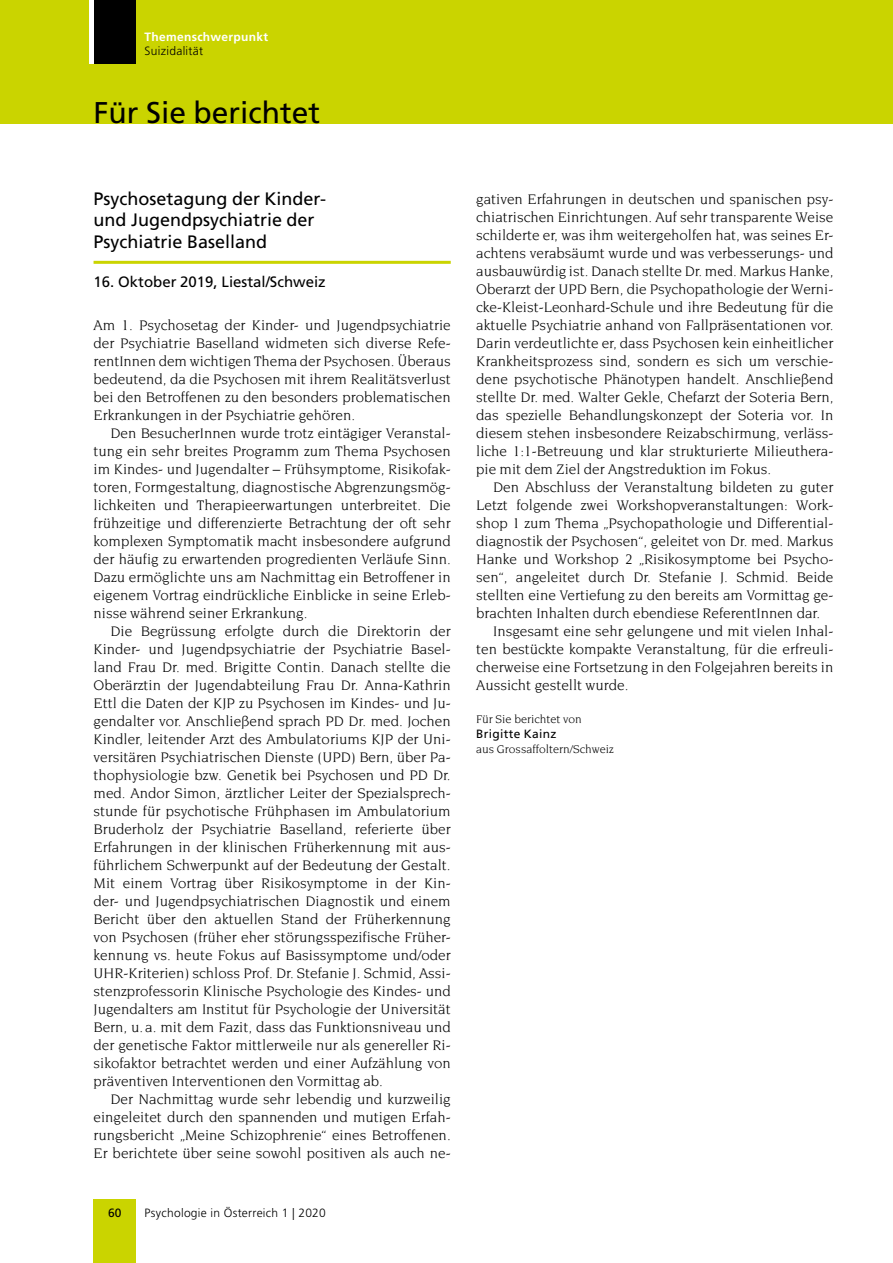
<style>
.page{position:relative;width:893px;height:1263px;background:#fff}
.page>*{position:absolute;margin:0;border:0;box-sizing:border-box;transform-origin:0 0}
.t1{font:30px "Frutiger";color:#000}
.t2{font:18px/21.6px "Frutiger";color:#000}
.t3{font:15px/18px "Novarese";color:#000;text-align:justify}
.t4{font:15px "Frutiger";color:#000}
.t5{font:12px "Novarese";color:#000}
.t6{font:300 12px "Frutiger";letter-spacing:.025em;color:#000}
.t7{font:700 12px "Frutiger";letter-spacing:.025em;color:#fff}
.t8{font:12px "Frutiger";letter-spacing:.025em;color:#000}
</style>
<div class="page">
<div style="left:0;top:0;width:893px;height:123px;background:#cad400"></div>
<div style="left:94px;top:1199px;width:42px;height:64px;background:#cad400"></div>
<div style="left:94px;top:0;width:42px;height:64px;background:#000"></div>
<div style="left:89px;top:0;width:5px;height:64px;background:#fff"></div>
<hr style="left:94px;top:261px;width:357px;height:3px;background:#cad400">
<p class="t7" style="left:145px;top:30px;width:125px">Themenschwerpunkt</p>
<p class="t6" style="left:145px;top:44px;width:60px">Suizidalität</p>
<h1 class="t1" style="left:94px;top:95px;width:228px">Für Sie berichtet</h1>
<p class="t2" style="left:94px;top:188px;width:234px">Psychosetagung der Kinder&shy;und Jugendpsychiatrie der<br>Psychiatrie Baselland</p>
<p class="t4" style="left:94px;top:273px;width:234px">16. Oktober 2019, Liestal/Schweiz</p>
<p class="t3" style="left:94px;top:316px;width:359px">Am 1. Psychosetag der Kinder- und Jugendpsychiatrie der Psychiatrie Baselland widmeten sich diverse Refe&shy;rentInnen dem wichtigen Thema der Psychosen. Überaus bedeutend, da die Psychosen mit ihrem Realitätsverlust bei den Betroffenen zu den besonders problematischen Erkrankungen in der Psychiatrie gehören.</p>
<p class="t3" style="left:94px;top:424px;width:359px;text-indent:17px">Den BesucherInnen wurde trotz eintägiger Veranstal&shy;tung ein sehr breites Programm zum Thema Psychosen im Kindes- und Jugendalter – Frühsymptome, Risikofak&shy;toren, Formgestaltung, diagnostische Abgrenzungsmög&shy;lichkeiten und Therapieerwartungen unterbreitet. Die frühzeitige und differenzierte Betrachtung der oft sehr komplexen Symptomatik macht insbesondere aufgrund der häufig zu erwartenden progredienten Verläufe Sinn.<br>Dazu ermöglichte uns am Nachmittag ein Betroffener in eigenem Vortrag eindrückliche Einblicke in seine Erleb&shy;nisse während seiner Erkrankung.</p>
<p class="t3" style="left:94px;top:622px;width:359px;text-indent:17px">Die Begrüssung erfolgte durch die Direktorin der Kinder- und Jugendpsychiatrie der Psychiatrie Basel&shy;land Frau Dr. med. Brigitte Contin. Danach stellte die Oberärztin der Jugendabteilung Frau Dr. Anna-Kathrin Ettl die Daten der KJP zu Psychosen im Kindes- und Ju&shy;gendalter vor. Anschließend sprach PD Dr. med. Jochen Kindler, leitender Arzt des Ambulatoriums KJP der Uni&shy;versitären Psychiatrischen Dienste (UPD) Bern, über Pa&shy;thophysiologie bzw. Genetik bei Psychosen und PD Dr. med. Andor Simon, ärztlicher Leiter der Spezialsprech&shy;stunde für psychotische Frühphasen im Ambulatorium Bruderholz der Psychiatrie Baselland, referierte über Erfahrungen in der klinischen Früherkennung mit aus&shy;führlichem Schwerpunkt auf der Bedeutung der Gestalt.<br>Mit einem Vortrag über Risikosymptome in der Kin&shy;der- und Jugendpsychiatrischen Diagnostik und einem Bericht über den aktuellen Stand der Früherkennung von Psychosen (früher eher störungsspezifische Früher&shy;kennung vs. heute Fokus auf Basissymptome und/oder UHR-Kriterien) schloss Prof. Dr. Stefanie J. Schmid, Assi&shy;stenzprofessorin Klinische Psychologie des Kindes- und Jugendalters am Institut für Psychologie der Universität Bern, u.a. mit dem Fazit, dass das Funktionsniveau und der genetische Faktor mittlerweile nur als genereller Ri&shy;sikofaktor betrachtet werden und einer Aufzählung von präventiven Interventionen den Vormittag ab.</p>
<p class="t3" style="left:94px;top:1090px;width:359px;text-indent:17px">Der Nachmittag wurde sehr lebendig und kurzweilig eingeleitet durch den spannenden und mutigen Erfah&shy;rungsbericht „Meine Schizophrenie“ eines Betroffenen.<br>Er berichtete über seine sowohl positiven als auch ne-</p>
<p class="t8" style="left:108px;top:1205px;width:15px">60</p>
<p class="t6" style="left:145px;top:1206px;width:183px">Psychologie in Österreich 1 | 2020</p>
<p class="t3" style="left:476px;top:190px;width:359px">gativen Erfahrungen in deutschen und spanischen psy&shy;chiatrischen Einrichtungen. Auf sehr transparente Weise schilderte er, was ihm weitergeholfen hat, was seines Er&shy;achtens verabsäumt wurde und was verbesserungs- und ausbauwürdig ist. Danach stellte Dr. med. Markus Hanke, Oberarzt der UPD Bern, die Psychopathologie der Werni&shy;cke-Kleist-Leonhard-Schule und ihre Bedeutung für die aktuelle Psychiatrie anhand von Fallpräsentationen vor.<br>Darin verdeutlichte er, dass Psychosen kein einheitlicher Krankheitsprozess sind, sondern es sich um verschie&shy;dene psychotische Phänotypen handelt. Anschließend stellte Dr. med. Walter Gekle, Chefarzt der Soteria Bern, das spezielle Behandlungskonzept der Soteria vor. In diesem stehen insbesondere Reizabschirmung, verläss&shy;liche 1:1-Betreuung und klar strukturierte Milieuthera&shy;pie mit dem Ziel der Angstreduktion im Fokus.</p>
<p class="t3" style="left:493px;top:478px;width:342px">Den Abschluss der Veranstaltung bildeten zu guter</p>
<p class="t3" style="left:476px;top:496px;width:359px">Letzt folgende zwei Workshopveranstaltungen: Work-</p>
<p class="t3" style="left:476px;top:514px;width:359px">shop 1 zum Thema „Psychopathologie und Differential-</p>
<p class="t3" style="left:476px;top:532px;width:359px">diagnostik der Psychosen“, geleitet von Dr. med. Markus</p>
<p class="t3" style="left:476px;top:550px;width:359px">Hanke und Workshop 2 „Risikosymptome bei Psycho-</p>
<p class="t3" style="left:476px;top:568px;width:359px">sen“, angeleitet durch Dr. Stefanie J. Schmid. Beide</p>
<p class="t3" style="left:476px;top:586px;width:359px">stellten eine Vertiefung zu den bereits am Vormittag ge-</p>
<p class="t3" style="left:476px;top:604px;width:345px">brachten Inhalten durch ebendiese ReferentInnen dar.</p>
<p class="t3" style="left:493px;top:622px;width:342px">Insgesamt eine sehr gelungene und mit vielen Inhal-</p>
<p class="t3" style="left:476px;top:640px;width:359px">ten bestückte kompakte Veranstaltung, für die erfreuli-</p>
<p class="t3" style="left:476px;top:658px;width:359px">cherweise eine Fortsetzung in den Folgejahren bereits in</p>
<p class="t3" style="left:476px;top:676px;width:154px">Aussicht gestellt wurde.</p>
<p class="t5" style="left:476px;top:713px;width:107px">Für Sie berichtet von</p>
<p class="t8" style="left:476px;top:727px;width:82px">Brigitte Kainz</p>
<p class="t5" style="left:476px;top:743px;width:139px">aus Grossaffoltern/Schweiz</p>
</div>
